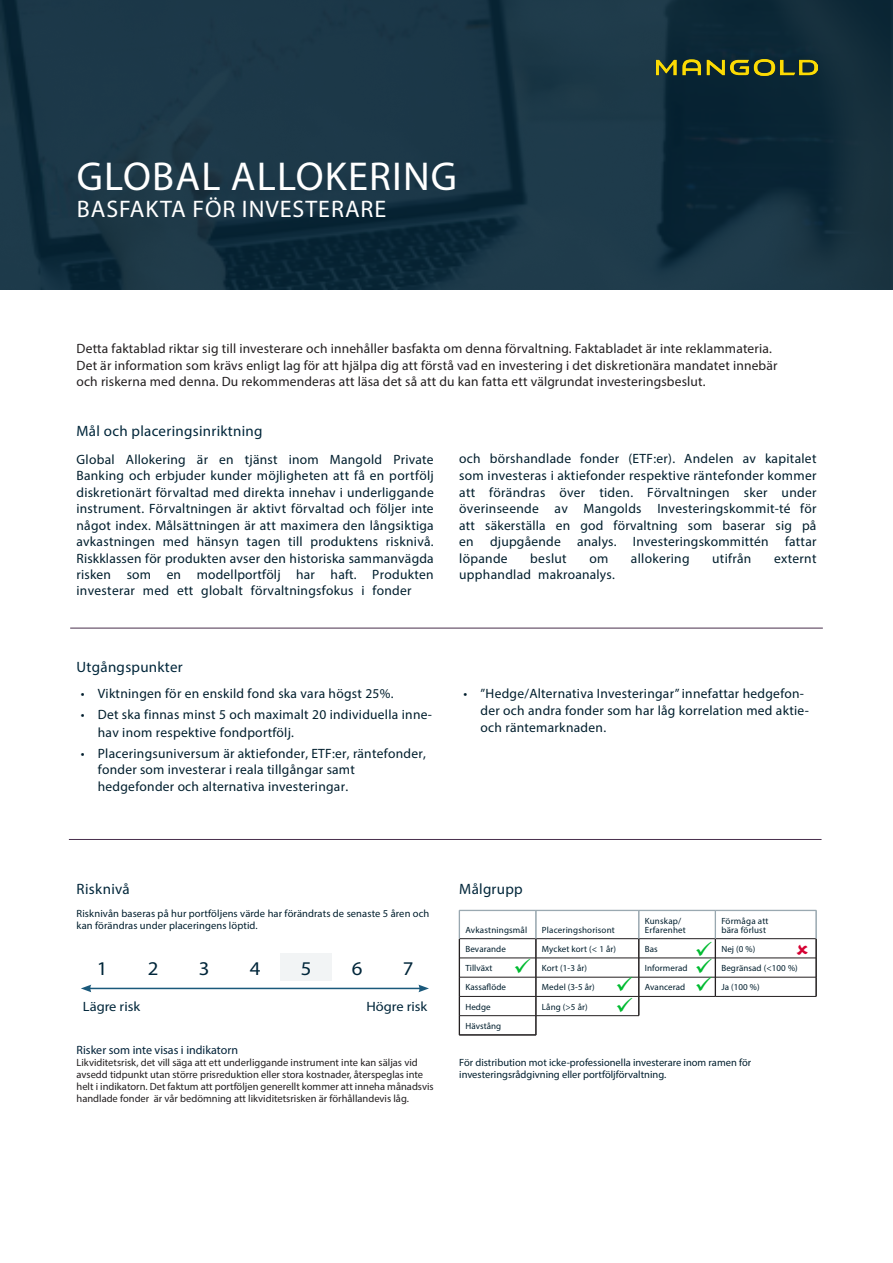
<style>
.page{position:relative;width:893px;height:1263px;background:#fff}
.page>*{position:absolute;margin:0;border:0;box-sizing:border-box;transform-origin:0 0}
.Framsida_huvudrubrik{font:40.5px "Myriad Pro";letter-spacing:.03em;color:#fff}
.Framsida_underrubrik{font:24px "Myriad Pro";letter-spacing:.04em;color:#fff}
.t1{font:19.5px "Myriad Pro";color:#00263a;scale:1.07 1}
.Rubrik{font:15px "Myriad Pro";letter-spacing:.02em;color:#00263a}
.Brödtext{font:13.5px/16.5px "Myriad Pro";letter-spacing:.02em;color:#011e2d}
.Ingress{font:13.5px/16.5px "Myriad Pro";letter-spacing:.01em;color:#231f20}
.t2{font:13.5px "Myriad Pro";color:#00263a;scale:1.07 1}
.t3{font:12px "Myriad Pro";color:#002138}
.t4{font:10.5px/12px "Myriad Pro";color:#231f20}
.Brödtext_kursiv{font:10.5px/12px "Myriad Pro";color:#011e2d}
.Tabell_Målgrupp{font:9px "Myriad Pro";letter-spacing:.01em;color:#011e2d}
.Tabell_Målgrupp_-_Ru{font:9px "Myriad Pro";letter-spacing:.02em;color:#011e2d}
</style>
<div class="page">
<svg style="left:0;top:0;width:893px;height:290px;background:#173242"></svg>
<img style="left:657px;top:60px;width:160px;height:15px">
<hr style="left:70px;top:628px;width:753px;height:1px;background:#482f4c">
<hr style="left:69px;top:839px;width:752px;height:1px;background:#482f4c">
<hr style="left:459px;top:938px;width:77px;height:1px;background:#231f20">
<hr style="left:460px;top:958px;width:76px;height:1px;background:#231f20">
<hr style="left:460px;top:977px;width:76px;height:1px;background:#231f20">
<hr style="left:460px;top:996px;width:76px;height:1px;background:#231f20">
<hr style="left:459px;top:1034px;width:77px;height:1px;background:#231f20">
<hr style="left:459px;top:1035px;width:77px;height:1px;background:#231f20">
<hr style="left:460px;top:1015px;width:76px;height:1px;background:#231f20">
<hr style="left:459px;top:910px;width:77px;height:1px;background:#99a8b0">
<svg style="left:459px;top:911px;width:1px;height:123px"></svg>
<div style="left:281px;top:953px;width:51px;height:28px;background:#f2f4f5"></div>
<hr style="left:89px;top:988px;width:332px;height:1px;background:#1a597b">
<svg style="left:81px;top:984px;width:10px;height:8px"></svg>
<svg style="left:418px;top:984px;width:11px;height:8px"></svg>
<svg style="left:515px;top:910px;width:302px;height:125px"></svg>
<p class="Framsida_huvudrubrik" style="left:77px;top:151px;width:382px">GLOBAL ALLOKERING</p>
<p class="Framsida_underrubrik" style="left:77px;top:194px;width:311px">BASFAKTA FÖR INVESTERARE</p>
<p class="Ingress" style="left:77px;top:340px;width:702px">Detta faktablad riktar sig till investerare och innehåller basfakta om denna förvaltning. Faktabladet är inte reklammateria.<br>Det är information som krävs enligt lag för att hjälpa dig att förstå vad en investering i det diskretionära mandatet innebär och riskerna med denna. Du rekommenderas att läsa det så att du kan fatta ett välgrundat investeringsbeslut.</p>
<p class="Rubrik" style="left:77px;top:422px;width:188px">Mål och placeringsinriktning</p>
<p class="Brödtext" style="left:77px;top:450px;width:359px;text-align:justify">Global Allokering är en tjänst inom Mangold Private Banking och erbjuder kunder möjligheten att få en portfölj diskretionärt förvaltad med direkta innehav i underliggande instrument. Förvaltningen är aktivt förvaltad och följer inte något index. Målsättningen är att maximera den långsiktiga avkastningen med hänsyn tagen till produktens risknivå.<br>Riskklassen för produkten avser den historiska sammanvägda risken som en modellportfölj har haft. Produkten investerar med ett globalt förvaltningsfokus i fonder</p>
<p class="Brödtext" style="left:459px;top:450px;width:359px;text-align:justify">och börshandlade fonder (ETF:er). Andelen av kapitalet som investeras i aktiefonder respektive räntefonder kommer att förändras över tiden. Förvaltningen sker under överinseende av Mangolds Investeringskommit-té för att säkerställa en god förvaltning som baserar sig på en djupgående analys. Investeringskommittén fattar löpande</p>
<p class="Brödtext" style="left:530px;top:549px;width:38px">beslut</p>
<p class="Brödtext" style="left:589px;top:549px;width:20px">om</p>
<p class="Brödtext" style="left:631px;top:549px;width:60px">allokering</p>
<p class="Brödtext" style="left:712px;top:549px;width:41px">utifrån</p>
<p class="Brödtext" style="left:774px;top:549px;width:44px">externt</p>
<p class="Brödtext" style="left:459px;top:566px;width:157px">upphandlad makroanalys.</p>
<p class="Rubrik" style="left:77px;top:658px;width:108px">Utgångspunkter</p>
<p class="Brödtext" style="left:81px;top:685px;width:314px">• Viktningen för en enskild fond ska vara högst 25%.</p>
<p class="Brödtext" style="left:98px;top:706px;width:336px;line-height:17.2px;text-indent:-17px">• Det ska finnas minst 5 och maximalt 20 individuella inne&shy;hav inom respektive fondportfölj.</p>
<p class="Brödtext" style="left:98px;top:744px;width:330px;line-height:17px;text-indent:-17px">• Placeringsuniversum är aktiefonder, ETF:er, räntefonder, fonder som investerar i reala tillgångar samt hedgefonder och alternativa investeringar.</p>
<p class="Brödtext" style="left:480px;top:684px;width:330px;line-height:17.2px;text-indent:-17px">• ”Hedge/Alternativa Investeringar” innefattar hedgefon&shy;der och andra fonder som har låg korrelation med aktie&shy;och räntemarknaden.</p>
<p class="Rubrik" style="left:77px;top:880px;width:55px">Risknivå</p>
<p class="Rubrik" style="left:459px;top:880px;width:65px">Målgrupp</p>
<p class="Brödtext_kursiv" style="left:77px;top:907px;width:354px">Risknivån baseras på hur portföljens värde har förändrats de senaste 5 åren och kan förändras under placeringens löptid.</p>
<p class="Tabell_Målgrupp_-_Ru" style="left:465px;top:924px;width:63px">Avkastningsmål</p>
<p class="Tabell_Målgrupp_-_Ru" style="left:542px;top:924px;width:74px">Placeringshorisont</p>
<p class="Tabell_Målgrupp_-_Ru" style="left:645px;top:915px;width:38px">Kunskap/</p>
<p class="Tabell_Målgrupp_-_Ru" style="left:645px;top:924px;width:43px">Erfarenhet</p>
<p class="Tabell_Målgrupp_-_Ru" style="left:721px;top:915px;width:49px">Förmåga att</p>
<p class="Tabell_Målgrupp_-_Ru" style="left:721px;top:924px;width:46px">bära förlust</p>
<p class="t1" style="left:97px;top:956px;width:11px">1</p>
<p class="t1" style="left:148px;top:956px;width:11px">2</p>
<p class="t1" style="left:199px;top:956px;width:11px">3</p>
<p class="t1" style="left:250px;top:956px;width:11px">4</p>
<p class="t1" style="left:301px;top:956px;width:11px">5</p>
<p class="t1" style="left:352px;top:956px;width:11px">6</p>
<p class="t1" style="left:403px;top:956px;width:11px">7</p>
<p class="t2" style="left:83px;top:998px;width:55px">Lägre risk</p>
<p class="t2" style="left:367px;top:998px;width:58px">Högre risk</p>
<p class="t3" style="left:77px;top:1042px;width:163px">Risker som inte visas i indikatorn</p>
<p class="t4" style="left:77px;top:1056px;width:359px">Likviditetsrisk, det vill säga att ett underliggande instrument inte kan säljas vid avsedd tidpunkt utan större prisreduktion eller stora kostnader, återspeglas inte helt i indikatorn. Det faktum att portföljen generellt kommer att inneha månadsvis handlade fonder är vår bedömning att likviditetsrisken är förhållandevis låg.</p>
<p class="Tabell_Målgrupp" style="left:465px;top:943px;width:42px">Bevarande</p>
<p class="Tabell_Målgrupp" style="left:542px;top:943px;width:76px">Mycket kort (&lt; 1 år)</p>
<p class="Tabell_Målgrupp" style="left:645px;top:943px;width:14px">Bas</p>
<p class="Tabell_Målgrupp" style="left:721px;top:943px;width:36px">Nej (0 %)</p>
<p class="Tabell_Målgrupp" style="left:465px;top:962px;width:29px">Tillväxt</p>
<p class="Tabell_Målgrupp" style="left:542px;top:962px;width:47px">Kort (1-3 år)</p>
<p class="Tabell_Målgrupp" style="left:645px;top:962px;width:44px">Informerad</p>
<p class="Tabell_Målgrupp" style="left:721px;top:962px;width:78px">Begränsad (&lt;100 %)</p>
<p class="Tabell_Målgrupp" style="left:465px;top:982px;width:42px">Kassaflöde</p>
<p class="Tabell_Målgrupp" style="left:542px;top:982px;width:54px">Medel (3-5 år)</p>
<p class="Tabell_Målgrupp" style="left:645px;top:982px;width:42px">Avancerad</p>
<p class="Tabell_Målgrupp" style="left:721px;top:982px;width:40px">Ja (100 %)</p>
<p class="Tabell_Målgrupp" style="left:465px;top:1001px;width:27px">Hedge</p>
<p class="Tabell_Målgrupp" style="left:542px;top:1001px;width:47px">Lång (&gt;5 år)</p>
<p class="Tabell_Målgrupp" style="left:465px;top:1020px;width:37px">Hävstång</p>
<p class="Brödtext_kursiv" style="left:459px;top:1056px;width:293px">För distribution mot icke-professionella investerare inom ramen för investeringsrådgivning eller portföljförvaltning.</p>
</div>
